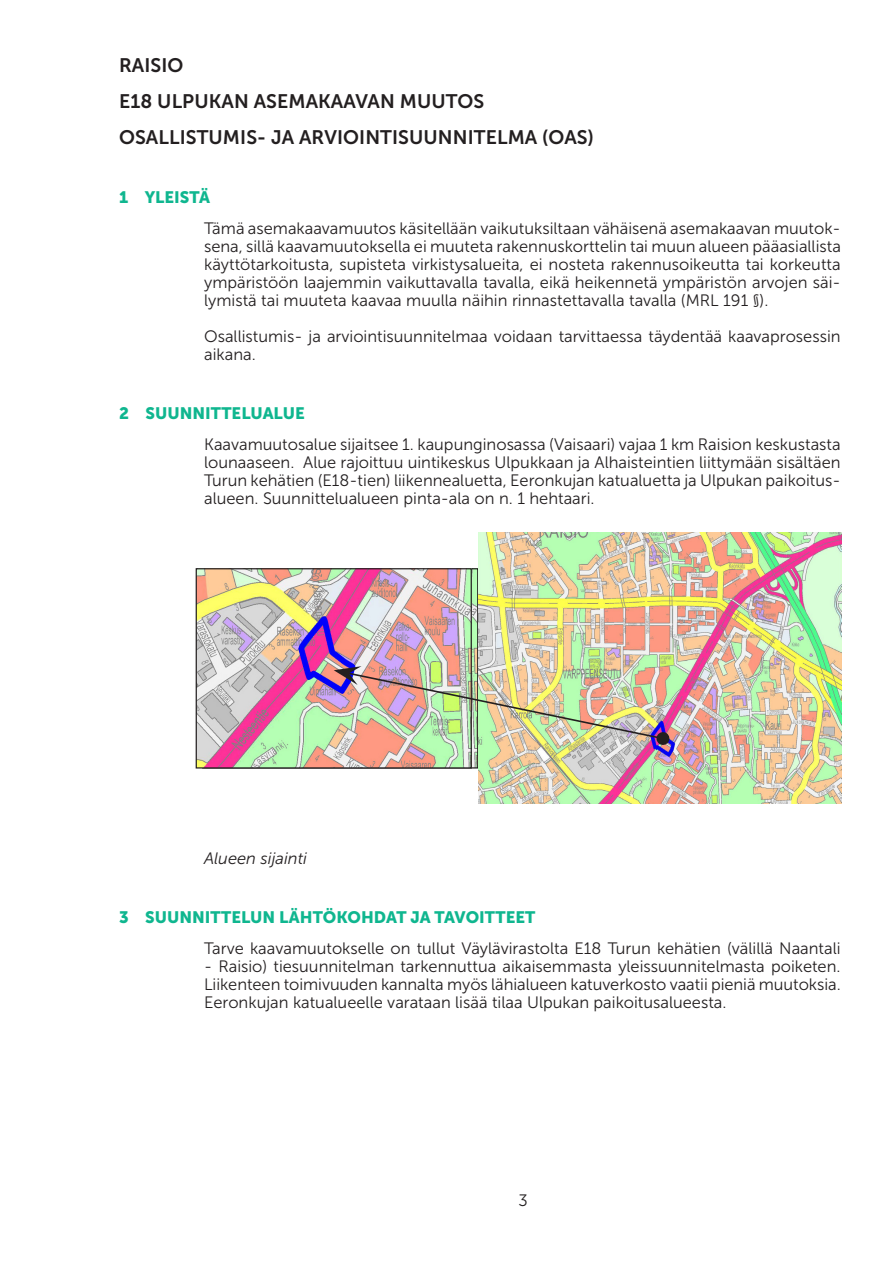
<style>
.page{position:relative;width:893px;height:1263px;background:#fff}
.page>*{position:absolute;margin:0;border:0;box-sizing:border-box;transform-origin:0 0}
.tekstin_otsikko{font:19.5px "Museo Sans 700";letter-spacing:.005em;color:#231f20}
.Leipäteksti{font:16.5px/18px "Museo Sans 300";color:#231f20;text-align:justify}
.t1{font:16.5px "Museo Sans 900";color:#0fb68f}
.Liiteteksti{font:italic 16.5px "Museo Sans 300";color:#231f20}
</style>
<div class="page">
<img style="left:198px;top:570px;width:272px;height:196px">
<div style="left:196px;top:568px;width:276px;height:200px;border:1px solid #231f20"></div>
<img style="left:478px;top:533px;width:364px;height:271px">
<img style="left:334px;top:666px;width:336px;height:80px">
<p class="tekstin_otsikko" style="left:119px;top:54px;width:66px">RAISIO</p>
<p class="tekstin_otsikko" style="left:119px;top:90px;width:367px">E18 ULPUKAN ASEMAKAAVAN MUUTOS</p>
<p class="tekstin_otsikko" style="left:119px;top:126px;width:476px">OSALLISTUMIS- JA ARVIOINTISUUNNITELMA (OAS)</p>
<p class="t1" style="left:119px;top:187px;width:92px">1 YLEISTÄ</p>
<p class="Leipäteksti" style="left:204px;top:219px;width:638px">Tämä asemakaavamuutos käsitellään vaikutuksiltaan vähäisenä asemakaavan muutok&shy;sena, sillä kaavamuutoksella ei muuteta rakennuskorttelin tai muun alueen pääasiallista käyttötarkoitusta, supisteta virkistysalueita, ei nosteta rakennusoikeutta tai korkeutta ympäristöön laajemmin vaikuttavalla tavalla, eikä heikennetä ympäristön arvojen säi&shy;lymistä tai muuteta kaavaa muulla näihin rinnastettavalla tavalla (MRL 191 §).</p>
<p class="Leipäteksti" style="left:204px;top:327px;width:638px">Osallistumis- ja arviointisuunnitelmaa voidaan tarvittaessa täydentää kaavaprosessin aikana.</p>
<p class="t1" style="left:119px;top:403px;width:187px">2 SUUNNITTELUALUE</p>
<p class="Leipäteksti" style="left:204px;top:435px;width:638px">Kaavamuutosalue sijaitsee 1. kaupunginosassa (Vaisaari) vajaa 1 km Raision keskustasta lounaaseen. Alue rajoittuu uintikeskus Ulpukkaan ja Alhaisteintien liittymään sisältäen Turun kehätien (E18-tien) liikennealuetta, Eeronkujan katualuetta ja Ulpukan paikoitus&shy;alueen. Suunnittelualueen pinta-ala on n. 1 hehtaari.</p>
<p class="Liiteteksti" style="left:204px;top:849px;width:104px">Alueen sijainti</p>
<p class="t1" style="left:119px;top:907px;width:418px">3 SUUNNITTELUN LÄHTÖKOHDAT JA TAVOITTEET</p>
<p class="Leipäteksti" style="left:204px;top:939px;width:638px">Tarve kaavamuutokselle on tullut Väylävirastolta E18 Turun kehätien (välillä Naantali</p>
<p class="Leipäteksti" style="left:204px;top:957px;width:638px">- Raisio) tiesuunnitelman tarkennuttua aikaisemmasta yleissuunnitelmasta poiketen.<br>Liikenteen toimivuuden kannalta myös lähialueen katuverkosto vaatii pieniä muutoksia.<br>Eeronkujan katualueelle varataan lisää tilaa Ulpukan paikoitusalueesta.</p>
<p class="Leipäteksti" style="left:518px;top:1191px;width:11px">3</p>
</div>
